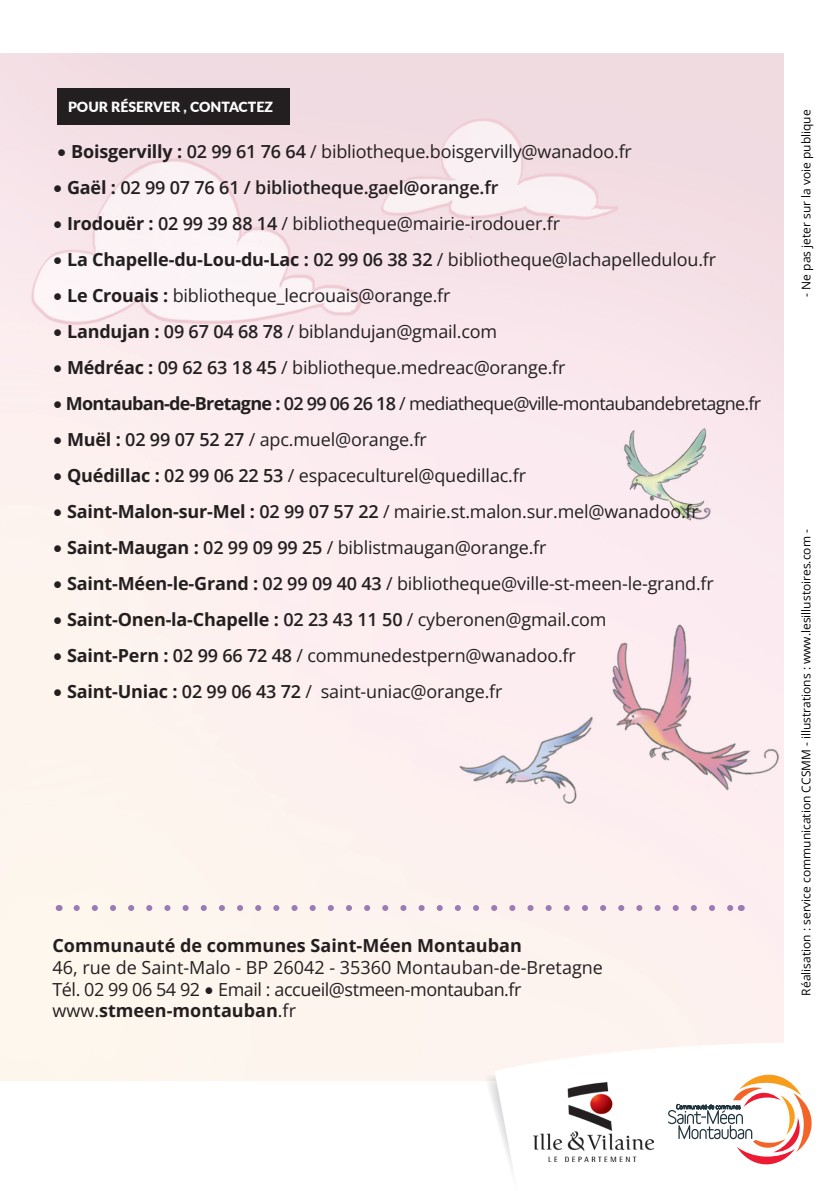
<style>
.page{position:relative;width:840px;height:1191px;background:#fff}
.page>*{position:absolute;margin:0;border:0;box-sizing:border-box;transform-origin:0 0}
.t1{font:18px "Open Sans";letter-spacing:-.01em;color:#231f20}
.t2{font:18px "Open Sans";letter-spacing:-.04em;color:#231f20}
.t3{font:600 18px "Open Sans";letter-spacing:-.01em;color:#231f20}
.t4{font:900 14px "Lato";color:#fff}
.t5{font:12px "Open Sans";color:#040000}
.s1{font-family:"Lato"}
.s2{font-weight:600}
.s3{font-family:"Lato";font-weight:400}
.s4{font-weight:400}
</style>
<div class="page">
<img style="left:0;top:54px;width:782px;height:1026px">
<div style="left:57px;top:88px;width:232px;height:37px;background:#231f20"></div>
<svg style="left:484px;top:1071px;width:10px;height:35px"></svg>
<svg style="left:494px;top:1042px;width:318px;height:129px"></svg>
<svg style="left:667px;top:1074px;width:144px;height:90px"></svg>
<img style="left:533px;top:1082px;width:120px;height:79px">
<svg style="left:77px;top:905px;width:654px;height:6px"></svg>
<p class="t4" style="left:68px;top:96px;width:206px">POUR RÉSERVER , CONTACTEZ</p>
<p class="t1" style="left:56px;top:139px;width:576px"><span class="s1">•</span> Boisgervilly : <span class="s2">02 99 61 76 64</span> / bibliotheque.boisgervilly@wanadoo.fr</p>
<p class="t3" style="left:52px;top:175px;width:447px"><span class="s3">•</span> <span class="s4">Gaël :</span> 02 99 07 76 61 / bibliotheque.gael@orange.fr</p>
<p class="t1" style="left:52px;top:211px;width:509px"><span class="s1">•</span> Irodouër : <span class="s2">02 99 39 88 14</span> / bibliotheque@mairie-irodouer.fr</p>
<p class="t1" style="left:52px;top:247px;width:665px"><span class="s1">•</span> La Chapelle-du-Lou-du-Lac : <span class="s2">02 99 06 38 32</span> / bibliotheque@lachapelledulou.fr</p>
<p class="t1" style="left:52px;top:283px;width:399px"><span class="s1">•</span> Le Crouais : bibliotheque_lecrouais@orange.fr</p>
<p class="t1" style="left:52px;top:319px;width:446px"><span class="s1">•</span> Landujan : <span class="s2">09 67 04 68 78</span> / biblandujan@gmail.com</p>
<p class="t1" style="left:52px;top:355px;width:514px"><span class="s1">•</span> Médréac : <span class="s2">09 62 63 18 45</span> / bibliotheque.medreac@orange.fr</p>
<p class="t2" style="left:52px;top:391px;width:710px"><span class="s1">•</span> Montauban-de-Bretagne : <span class="s2">02 99 06 26 18</span> / mediatheque@ville-montaubandebretagne.fr</p>
<p class="t1" style="left:52px;top:427px;width:376px"><span class="s1">•</span> Muël : <span class="s2">02 99 07 52 27</span> / apc.muel@orange.fr</p>
<p class="t1" style="left:52px;top:463px;width:475px"><span class="s1">•</span> Quédillac : <span class="s2">02 99 06 22 53</span> / espaceculturel@quedillac.fr</p>
<p class="t1" style="left:52px;top:499px;width:647px"><span class="s1">•</span> Saint-Malon-sur-Mel : <span class="s2">02 99 07 57 22</span> / mairie.st.malon.sur.mel@wanadoo.fr</p>
<p class="t1" style="left:52px;top:535px;width:495px"><span class="s1">•</span> Saint-Maugan : <span class="s2">02 99 09 99 25</span> / biblistmaugan@orange.fr</p>
<p class="t1" style="left:52px;top:571px;width:662px"><span class="s1">•</span> Saint-Méen-le-Grand : <span class="s2">02 99 09 40 43</span> / bibliotheque@ville-st-meen-le-grand.fr</p>
<p class="t1" style="left:52px;top:607px;width:555px"><span class="s1">•</span> Saint-Onen-la-Chapelle : <span class="s2">02 23 43 11 50</span> / cyberonen@gmail.com</p>
<p class="t1" style="left:52px;top:643px;width:524px"><span class="s1">•</span> Saint-Pern : <span class="s2">02 99 66 72 48</span> / communedestpern@wanadoo.fr</p>
<p class="t1" style="left:52px;top:679px;width:451px"><span class="s1">•</span> Saint-Uniac : <span class="s2">02 99 06 43 72</span> / saint-uniac@orange.fr</p>
<p class="t1" style="left:52px;top:933px;width:470px">Communauté de communes Saint-Méen Montauban</p>
<p class="t1" style="left:52px;top:955px;width:551px">46, rue de Saint-Malo - BP 26042 - 35360 Montauban-de-Bretagne</p>
<p class="t1" style="left:52px;top:976px;width:470px">Tél. 02 99 06 54 92 <span class="s1">•</span> Email : accueil@stmeen-montauban.fr</p>
<p class="t1" style="left:52px;top:998px;width:245px">www.stmeen-montauban.fr</p>
<p class="t5" style="left:797px;top:297px;width:189px;rotate:-90deg">- Ne pas jeter sur la voie publique</p>
<p class="t5" style="left:797px;top:995px;width:468px;rotate:-90deg">Réalisation : service communication CCSMM - illustrations : www.lesillustoires.com -</p>
</div>
